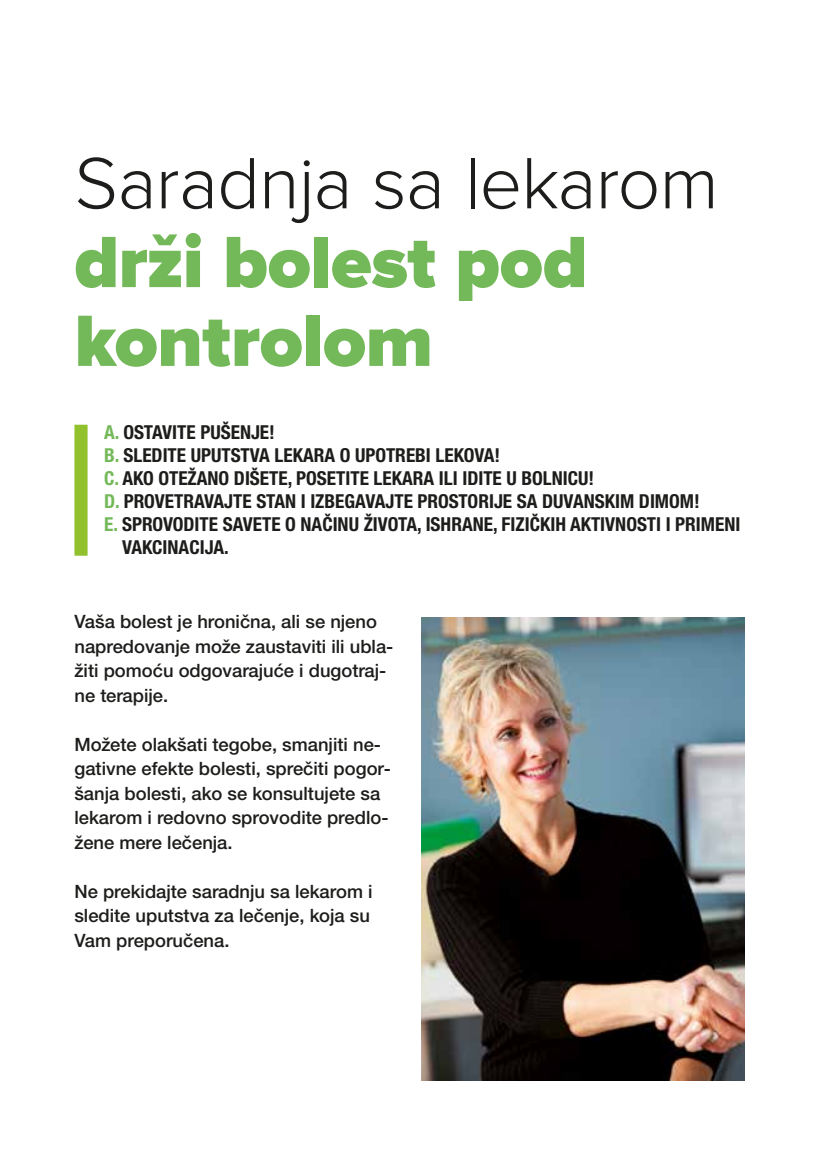
<style>
.page{position:relative;width:819px;height:1166px;background:#fff}
.page>*{position:absolute;margin:0;border:0;box-sizing:border-box;transform-origin:0 0}
.t1{font:900 75.25px/78.8px "Proxima Nova";letter-spacing:-.01em;color:#74b959}
.t2{font:300 75.25px "Proxima Nova";letter-spacing:-.015em;color:#1d1d1b}
.t3{font:700 condensed 19.25px "Helvetica Neue LTW1 G";color:#1d1d1b}
.t4{font:500 18.38px/24.5px "Helvetica Neue LTW1 G";color:#1d1d1b}
.s1{color:#74b959}
</style>
<div class="page">
<div style="left:74px;top:425px;width:14px;height:131px;background:#92c12e"></div>
<img style="left:422px;top:618px;width:322px;height:462px">
<h1 class="t2" style="left:74px;top:149px;width:646px">Saradnja sa lekarom</h1>
<h1 class="t1" style="left:74px;top:226px;width:515px">drži bolest pod kontrolom</h1>
<p class="t3" style="left:104px;top:420px;width:172px"><span class="s1">A.</span> OSTAVITE PUŠENJE!</p>
<p class="t3" style="left:104px;top:443px;width:397px"><span class="s1">B.</span> SLEDITE UPUTSTVA LEKARA O UPOTREBI LEKOVA!</p>
<p class="t3" style="left:104px;top:466px;width:491px"><span class="s1">C.</span> AKO OTEŽANO DIŠETE, POSETITE LEKARA ILI IDITE U BOLNICU!</p>
<p class="t3" style="left:104px;top:489px;width:597px"><span class="s1">D.</span> PROVETRAVAJTE STAN I IZBEGAVAJTE PROSTORIJE SA DUVANSKIM DIMOM!</p>
<p class="t3" style="left:104px;top:513px;width:637px"><span class="s1">E.</span> SPROVODITE SAVETE O NAČINU ŽIVOTA, ISHRANE, FIZIČKIH AKTIVNOSTI I PRIMENI</p>
<p class="t3" style="left:122px;top:536px;width:108px">VAKCINACIJA.</p>
<p class="t4" style="left:74px;top:609px;width:320px">Vaša bolest je hronična, ali se njeno napredovanje može zaustaviti ili ubla&shy;žiti pomoću odgovarajuće i dugotraj&shy;ne terapije.</p>
<p class="t4" style="left:74px;top:732px;width:318px">Možete olakšati tegobe, smanjiti ne&shy;gativne efekte bolesti, sprečiti pogor&shy;šanja bolesti, ako se konsultujete sa lekarom i redovno sprovodite predlo&shy;žene mere lečenja.</p>
<p class="t4" style="left:74px;top:879px;width:299px">Ne prekidajte saradnju sa lekarom i sledite uputstva za lečenje, koja su<br>Vam preporučena.</p>
</div>
